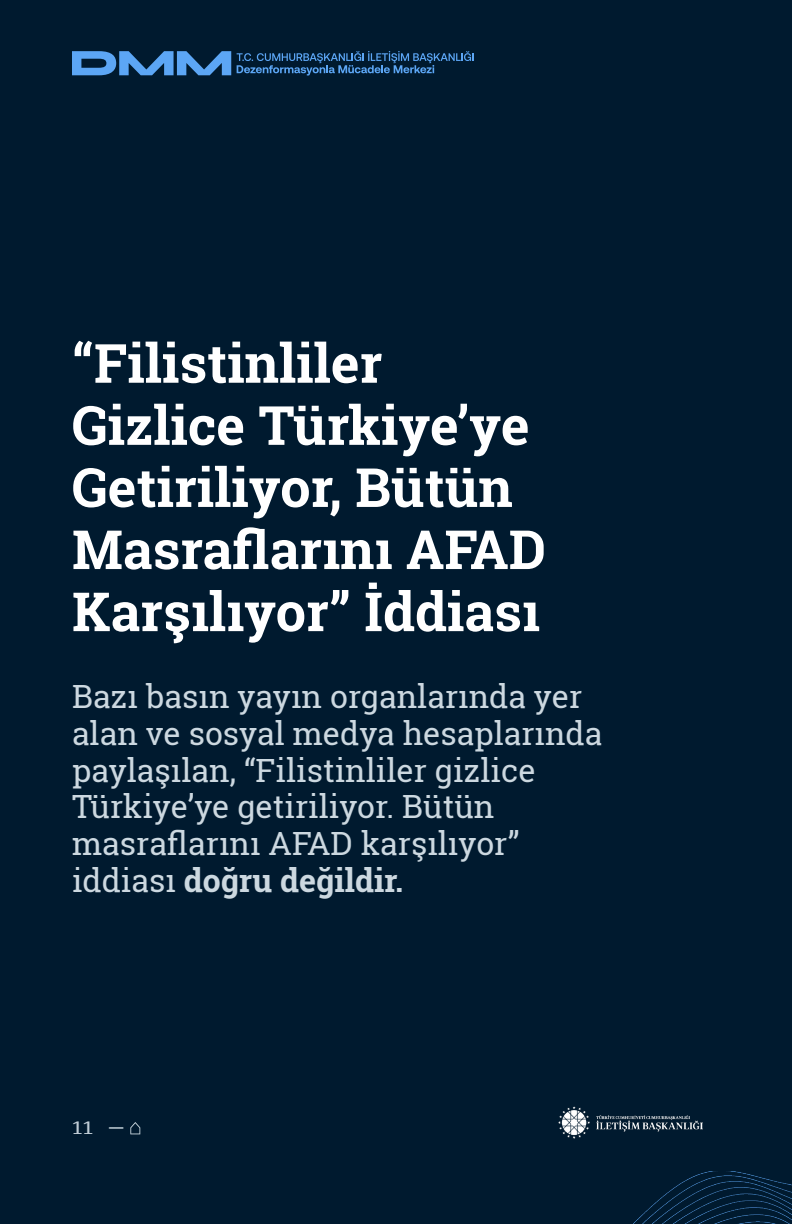
<style>
.page{position:relative;width:792px;height:1224px;background:#001a2f}
.page>*{position:absolute;margin:0;border:0;box-sizing:border-box;transform-origin:0 0}
.heading_2{font:700 54px/62.2px "Roboto Slab";color:#fff}
.heading_2-2{font:32px/36.8px "Roboto Slab";color:#ccd8e0}
.t1{font:500 18px "IBM Plex Serif";color:#bfccd6}
.s1{font-weight:700}
.s2{font-size:20px;color:#ccd9e0}
</style>
<div class="page">
<img style="left:633px;top:1171px;width:159px;height:53px">
<img style="left:558px;top:1106px;width:144px;height:32px">
<svg style="left:130px;top:1122px;width:10px;height:12px"></svg>
<svg style="left:72px;top:51px;width:159px;height:24px"></svg>
<svg style="left:237px;top:51px;width:237px;height:24px"></svg>
<p class="heading_2" style="left:72px;top:331px;width:475px">“Filistinliler<br>Gizlice Türkiye’ye<br>Getiriliyor, Bütün<br>Masraflarını AFAD<br>Karşılıyor” İddiası</p>
<p class="heading_2-2" style="left:72px;top:678px;width:532px">Bazı basın yayın organlarında yer alan ve sosyal medya hesaplarında paylaşılan, “Filistinliler gizlice<br>Türkiye’ye getiriliyor. Bütün masraflarını AFAD karşılıyor” iddiası <span class="s1">doğru değildir.</span></p>
<p class="t1" style="left:72px;top:1114px;width:54px">11 <span class="s2">—</span></p>
</div>
